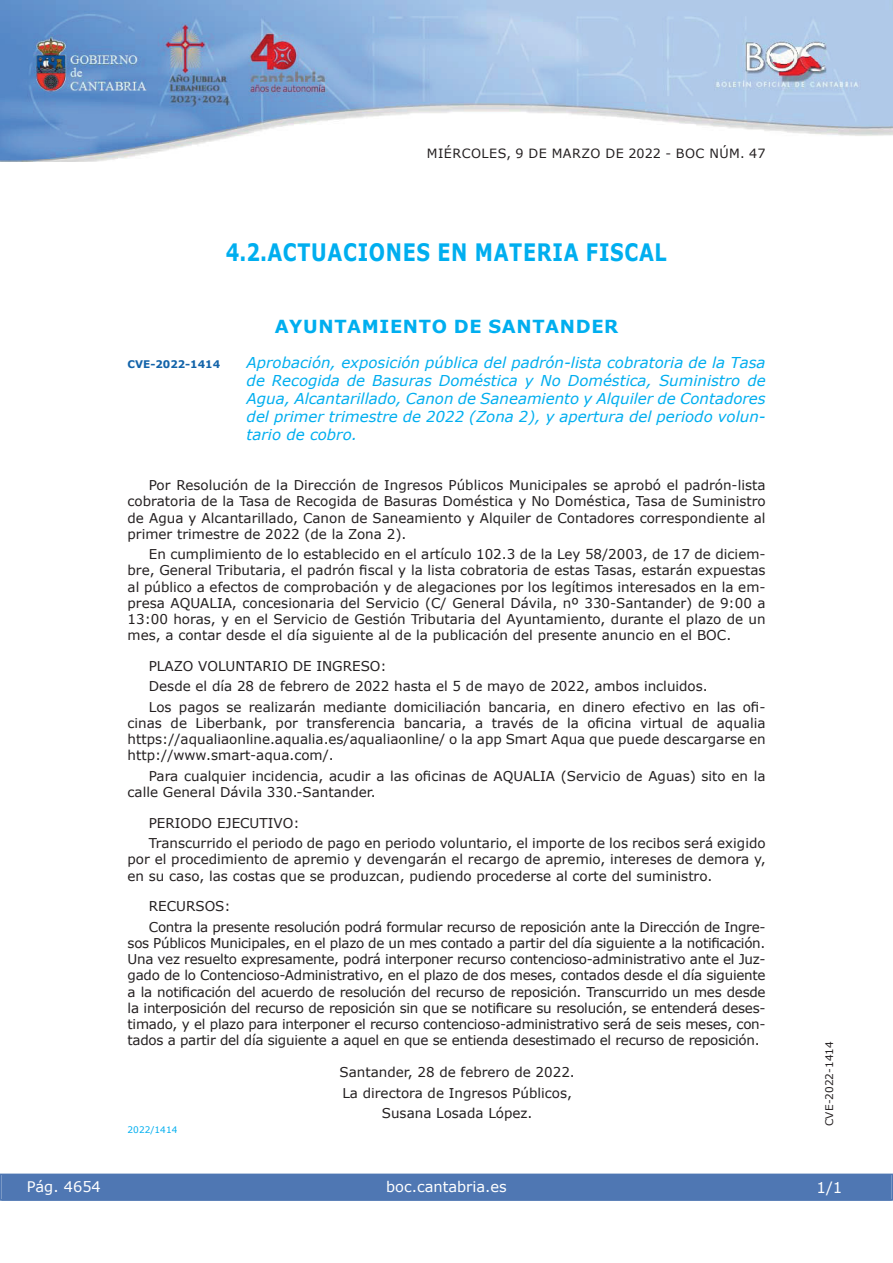
<style>
.page{position:relative;width:893px;height:1263px;background:#fff}
.page>*{position:absolute;margin:0;border:0;box-sizing:border-box;transform-origin:0 0}
.t1{font:700 24px "Verdana";letter-spacing:.035em;color:#00aeef;scale:.8 1}
.t2{font:700 18px "Verdana";letter-spacing:.035em;color:#00aeef}
.t3{font:italic 15px/18px "Verdana";color:#00aeef;text-align:justify}
.t4{font:15px "Verdana";color:#fff}
.t5{font:14.55px "Verdana";color:#fff}
.t6{font:13.5px/16.2px "Verdana";color:#231f20;text-align:justify}
.t7{font:13.5px/20.4px "Verdana";letter-spacing:-.02em;color:#231f20}
.t8{font:12.75px "Verdana";letter-spacing:.035em;color:#231f20}
.t9{font:10.5px "Verdana";color:#231f20}
.t10{font:700 10.5px "Verdana";color:#1263a9}
.t11{font:9px "Verdana";color:#00aeef}
</style>
<div class="page">
<img style="left:0;top:0;width:893px;height:161px">
<div style="left:1px;top:1174px;width:890px;height:27px;background:#4f77b3"></div>
<div style="left:0;top:1174px;width:893px;height:27px;border:1px solid #4f77b3"></div>
<p class="t8" style="left:427px;top:145px;width:340px">MIÉRCOLES, 9 DE MARZO DE 2022 - BOC NÚM. 47</p>
<h1 class="t1" style="left:226px;top:237px;width:553px">4.2.ACTUACIONES EN MATERIA FISCAL</h1>
<h2 class="t2" style="left:275px;top:315px;width:345px">AYUNTAMIENTO DE SANTANDER</h2>
<p class="t10" style="left:128px;top:357px;width:94px">CVE-2022-1414</p>
<p class="t3" style="left:247px;top:353px;width:520px">Aprobación, exposición pública del padrón-lista cobratoria de la Tasa de Recogida de Basuras Doméstica y No Doméstica, Suministro de Agua, Alcantarillado, Canon de Saneamiento y Alquiler de Contadores del primer trimestre de 2022 (Zona 2), y apertura del periodo volun&shy;tario de cobro.</p>
<p class="t6" style="left:128px;top:477px;width:639px;text-indent:21px">Por Resolución de la Dirección de Ingresos Públicos Municipales se aprobó el padrón-lista cobratoria de la Tasa de Recogida de Basuras Doméstica y No Doméstica, Tasa de Suministro de Agua y Alcantarillado, Canon de Saneamiento y Alquiler de Contadores correspondiente al primer trimestre de 2022 (de la Zona 2).</p>
<p class="t6" style="left:128px;top:546px;width:639px;text-indent:21px">En cumplimiento de lo establecido en el artículo 102.3 de la Ley 58/2003, de 17 de diciem&shy;bre, General Tributaria, el padrón fiscal y la lista cobratoria de estas Tasas, estarán expuestas al público a efectos de comprobación y de alegaciones por los legítimos interesados en la em&shy;presa AQUALIA, concesionaria del Servicio (C/ General Dávila, nº 330-Santander) de 9:00 a 13:00 horas, y en el Servicio de Gestión Tributaria del Ayuntamiento, durante el plazo de un mes, a contar desde el día siguiente al de la publicación del presente anuncio en el BOC.</p>
<p class="t6" style="left:149px;top:655px;width:618px;line-height:20.4px;text-align:left">PLAZO VOLUNTARIO DE INGRESO:<br>Desde el día 28 de febrero de 2022 hasta el 5 de mayo de 2022, ambos incluidos.<br>Los pagos se realizarán mediante domiciliación bancaria, en dinero efectivo en las ofi-</p>
<p class="t6" style="left:128px;top:715px;width:639px">cinas de Liberbank, por transferencia bancaria, a través de la oficina virtual de aqualia https://aqualiaonline.aqualia.es/aqualiaonline/ o la app Smart Aqua que puede descargarse en http://www.smart-aqua.com/.</p>
<p class="t6" style="left:128px;top:767px;width:639px;text-indent:21px">Para cualquier incidencia, acudir a las oficinas de AQUALIA (Servicio de Aguas) sito en la calle General Dávila 330.-Santander.</p>
<p class="t6" style="left:149px;top:812px;width:618px;line-height:20.4px">PERIODO EJECUTIVO:<br>Transcurrido el periodo de pago en periodo voluntario, el importe de los recibos será exigido</p>
<p class="t6" style="left:128px;top:851px;width:640px">por el procedimiento de apremio y devengarán el recargo de apremio, intereses de demora y, en su caso, las costas que se produzcan, pudiendo procederse al corte del suministro.</p>
<p class="t7" style="left:149px;top:896px;width:618px">RECURSOS:<br>Contra la presente resolución podrá formular recurso de reposición ante la Dirección de Ingre-</p>
<p class="t6" style="left:128px;top:935px;width:639px">sos Públicos Municipales, en el plazo de un mes contado a partir del día siguiente a la notificación.<br>Una vez resuelto expresamente, podrá interponer recurso contencioso-administrativo ante el Juz&shy;gado de lo Contencioso-Administrativo, en el plazo de dos meses, contados desde el día siguiente a la notificación del acuerdo de resolución del recurso de reposición. Transcurrido un mes desde la interposición del recurso de reposición sin que se notificare su resolución, se entenderá deses&shy;timado, y el plazo para interponer el recurso contencioso-administrativo será de seis meses, con&shy;tados a partir del día siguiente a aquel en que se entienda desestimado el recurso de reposición.</p>
<p class="t6" style="left:340px;top:1062px;width:237px;line-height:20.4px;text-align:center">Santander, 28 de febrero de 2022.<br>La directora de Ingresos Públicos,<br>Susana Losada López.</p>
<p class="t11" style="left:128px;top:1124px;width:51px">2022/1414</p>
<p class="t5" style="left:27px;top:1177px;width:76px">Pág. 4654</p>
<p class="t5" style="left:386px;top:1178px;width:122px">boc.cantabria.es</p>
<p class="t9" style="left:823px;top:1126px;width:87px;rotate:-90deg">CVE-2022-1414</p>
<p class="t4" style="left:816px;top:1178px;width:27px">1/1</p>
</div>
